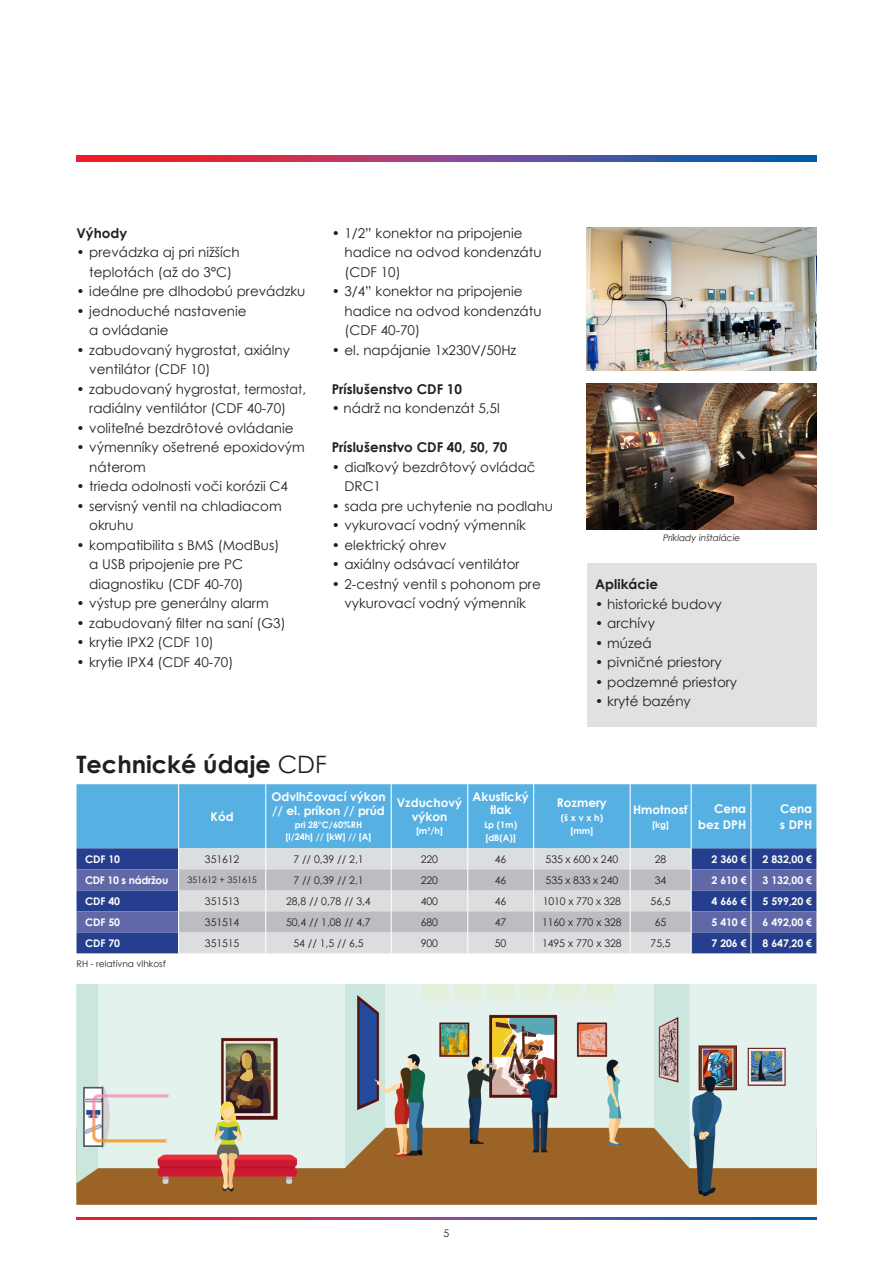
<style>
.page{position:relative;width:893px;height:1263px;background:#fff}
.page>*{position:absolute;margin:0;border:0;box-sizing:border-box;transform-origin:0 0}
.t1{font:700 24px "Century Gothic";color:#231f20}
.t2{font:13.5px/19.5px "Century Gothic";color:#231f20}
.t3{font:700 13.5px "Century Gothic";color:#231f20}
.t4{font:700 12px/13.5px "Century Gothic";color:#fff}
.t5{font:10.5px "Century Gothic";letter-spacing:-.01em;color:#231f20}
.t6{font:700 10.5px "Century Gothic";letter-spacing:-.01em;color:#fff}
.t7{font:700 10.5px "Century Gothic";letter-spacing:-.03em;color:#fff}
.t8{font:700 9px "Century Gothic";color:#fff}
.t9{font:9px "Century Gothic";color:#231f20}
.t10{font:italic 9px "Century Gothic";color:#231f20}
.s1{font-weight:400}
</style>
<div class="page">
<svg style="left:77px;top:1217px;width:739px;height:3px;background:#864178"></svg>
<svg style="left:77px;top:155px;width:739px;height:7px;background:#864178"></svg>
<div style="left:587px;top:563px;width:229px;height:164px;background:#e0e1e2"></div>
<img style="left:587px;top:227px;width:229px;height:144px">
<img style="left:587px;top:383px;width:229px;height:147px">
<div style="left:77px;top:784px;width:739px;height:64px;background:#57b0e2"></div>
<div style="left:77px;top:848px;width:739px;height:105px;background:#253f8e"></div>
<svg style="left:77px;top:869px;width:739px;height:63px;background:#4f5c9f"></svg>
<hr style="left:178px;top:784px;width:1px;height:64px;background:#fff">
<hr style="left:265px;top:784px;width:1px;height:64px;background:#fff">
<hr style="left:391px;top:784px;width:1px;height:64px;background:#fff">
<hr style="left:467px;top:784px;width:1px;height:64px;background:#fff">
<hr style="left:533px;top:784px;width:1px;height:64px;background:#fff">
<hr style="left:630px;top:784px;width:1px;height:64px;background:#fff">
<hr style="left:691px;top:784px;width:1px;height:64px;background:#fff">
<hr style="left:750px;top:784px;width:1px;height:64px;background:#fff">
<svg style="left:178px;top:848px;width:514px;height:105px;background:#cfd1d3"></svg>
<svg style="left:750px;top:848px;width:1px;height:105px"></svg>
<img style="left:77px;top:984px;width:739px;height:220px">
<p class="t3" style="left:77px;top:222px;width:52px">Výhody</p>
<p class="t2" style="left:77px;top:242px;width:165px;text-align:center">• prevádzka aj pri nižších teplotách (až do 3°C)</p>
<p class="t2" style="left:77px;top:281px;width:230px">• ideálne pre dlhodobú prevádzku</p>
<p class="t2" style="left:89px;top:301px;width:159px;text-indent:-13px">• jednoduché nastavenie a ovládanie</p>
<p class="t2" style="left:89px;top:340px;width:202px;text-indent:-13px">• zabudovaný hygrostat, axiálny ventilátor (CDF 10)</p>
<p class="t2" style="left:77px;top:379px;width:231px;text-align:center">• zabudovaný hygrostat, termostat, radiálny ventilátor (CDF 40-70)</p>
<p class="t2" style="left:77px;top:418px;width:219px">• voliteľné bezdrôtové ovládanie</p>
<p class="t2" style="left:89px;top:437px;width:217px;text-indent:-13px">• výmenníky ošetrené epoxidovým náterom</p>
<p class="t2" style="left:77px;top:476px;width:213px">• trieda odolnosti voči korózii C4</p>
<p class="t2" style="left:89px;top:496px;width:194px;text-indent:-13px">• servisný ventil na chladiacom okruhu</p>
<p class="t2" style="left:89px;top:535px;width:192px;text-indent:-13px">• kompatibilita s BMS (ModBus) a USB pripojenie pre PC diagnostiku (CDF 40-70)</p>
<p class="t2" style="left:77px;top:593px;width:194px">• výstup pre generálny alarm</p>
<p class="t2" style="left:77px;top:613px;width:211px">• zabudovaný filter na saní (G3)</p>
<p class="t2" style="left:77px;top:632px;width:139px">• krytie IPX2 (CDF 10)</p>
<p class="t2" style="left:77px;top:652px;width:158px">• krytie IPX4 (CDF 40-70)</p>
<p class="t2" style="left:344px;top:223px;width:199px;text-indent:-13px">• 1/2” konektor na pripojenie hadice na odvod kondenzátu (CDF 10)</p>
<p class="t2" style="left:344px;top:281px;width:199px;text-indent:-13px">• 3/4” konektor na pripojenie hadice na odvod kondenzátu (CDF 40-70)</p>
<p class="t2" style="left:332px;top:340px;width:186px">• el. napájanie 1x230V/50Hz</p>
<p class="t3" style="left:332px;top:378px;width:132px">Príslušenstvo CDF 10</p>
<p class="t2" style="left:332px;top:398px;width:170px">• nádrž na kondenzát 5,5l</p>
<p class="t3" style="left:332px;top:437px;width:177px">Príslušenstvo CDF 40, 50, 70</p>
<p class="t2" style="left:344px;top:457px;width:193px;text-indent:-13px">• diaľkový bezdrôtový ovládač<br>DRC1</p>
<p class="t2" style="left:332px;top:496px;width:223px">• sada pre uchytenie na podlahu</p>
<p class="t2" style="left:332px;top:515px;width:196px">• vykurovací vodný výmenník</p>
<p class="t2" style="left:332px;top:535px;width:117px">• elektrický ohrev</p>
<p class="t2" style="left:332px;top:554px;width:189px">• axiálny odsávací ventilátor</p>
<p class="t2" style="left:332px;top:574px;width:211px;text-align:center">• 2-cestný ventil s pohonom pre vykurovací vodný výmenník</p>
<p class="t3" style="left:595px;top:574px;width:64px">Aplikácie</p>
<p class="t10" style="left:663px;top:531px;width:79px">Príklady inštalácie</p>
<p class="t2" style="left:595px;top:594px;width:128px">• historické budovy</p>
<p class="t2" style="left:595px;top:613px;width:61px">• archívy</p>
<p class="t2" style="left:595px;top:633px;width:58px">• múzeá</p>
<p class="t2" style="left:595px;top:652px;width:128px">• pivničné priestory</p>
<p class="t2" style="left:595px;top:672px;width:143px">• podzemné priestory</p>
<p class="t2" style="left:595px;top:691px;width:97px">• kryté bazény</p>
<p class="t1" style="left:77px;top:746px;width:252px">Technické údaje <span class="s1">CDF</span></p>
<p class="t4" style="left:211px;top:809px;width:25px">Kód</p>
<p class="t4" style="left:271px;top:790px;width:116px">Odvlhčovací výkon // el. príkon // prúd</p>
<p class="t8" style="left:295px;top:818px;width:69px">pri 28°C/60%RH</p>
<p class="t8" style="left:286px;top:830px;width:87px">[l/24h] // [kW] // [A]</p>
<p class="t4" style="left:397px;top:796px;width:67px;text-align:center">Vzduchový výkon</p>
<p class="t8" style="left:416px;top:824px;width:28px">[m³/h]</p>
<p class="t4" style="left:472px;top:789px;width:58px">Akustický</p>
<p class="t4" style="left:490px;top:802px;width:23px">tlak</p>
<p class="t8" style="left:484px;top:817px;width:34px">Lp (1m)</p>
<p class="t8" style="left:485px;top:831px;width:32px">[dB(A)]</p>
<p class="t4" style="left:557px;top:796px;width:51px">Rozmery</p>
<p class="t8" style="left:561px;top:811px;width:44px">(š x v x h)</p>
<p class="t8" style="left:571px;top:824px;width:24px">[mm]</p>
<p class="t4" style="left:633px;top:802px;width:57px">Hmotnosť</p>
<p class="t8" style="left:652px;top:817px;width:18px">[kg]</p>
<p class="t4" style="left:714px;top:801px;width:34px">Cena</p>
<p class="t4" style="left:698px;top:817px;width:50px">bez DPH</p>
<p class="t4" style="left:780px;top:801px;width:34px">Cena</p>
<p class="t4" style="left:780px;top:817px;width:34px">s DPH</p>
<p class="t6" style="left:85px;top:851px;width:37px">CDF 10</p>
<p class="t5" style="left:205px;top:852px;width:36px">351612</p>
<p class="t5" style="left:293px;top:852px;width:72px">7 // 0,39 // 2,1</p>
<p class="t5" style="left:421px;top:852px;width:19px">220</p>
<p class="t5" style="left:495px;top:852px;width:13px">46</p>
<p class="t5" style="left:546px;top:852px;width:74px">535 x 600 x 240</p>
<p class="t5" style="left:655px;top:852px;width:13px">28</p>
<p class="t6" style="left:711px;top:851px;width:37px">2 360 €</p>
<p class="t6" style="left:763px;top:851px;width:51px">2 832,00 €</p>
<p class="t7" style="left:85px;top:872px;width:85px">CDF 10 s nádržou</p>
<p class="t9" style="left:187px;top:874px;width:71px">351612 + 351615</p>
<p class="t5" style="left:293px;top:873px;width:72px">7 // 0,39 // 2,1</p>
<p class="t5" style="left:421px;top:873px;width:19px">220</p>
<p class="t5" style="left:495px;top:873px;width:13px">46</p>
<p class="t5" style="left:546px;top:873px;width:74px">535 x 833 x 240</p>
<p class="t5" style="left:655px;top:873px;width:13px">34</p>
<p class="t6" style="left:711px;top:872px;width:37px">2 610 €</p>
<p class="t6" style="left:763px;top:872px;width:51px">3 132,00 €</p>
<p class="t6" style="left:85px;top:893px;width:37px">CDF 40</p>
<p class="t5" style="left:205px;top:894px;width:36px">351513</p>
<p class="t5" style="left:286px;top:894px;width:86px">28,8 // 0,78 // 3,4</p>
<p class="t5" style="left:421px;top:894px;width:19px">400</p>
<p class="t5" style="left:495px;top:894px;width:13px">46</p>
<p class="t5" style="left:543px;top:894px;width:80px">1010 x 770 x 328</p>
<p class="t5" style="left:651px;top:894px;width:22px">56,5</p>
<p class="t6" style="left:711px;top:893px;width:37px">4 666 €</p>
<p class="t6" style="left:763px;top:893px;width:51px">5 599,20 €</p>
<p class="t6" style="left:85px;top:914px;width:37px">CDF 50</p>
<p class="t5" style="left:205px;top:915px;width:36px">351514</p>
<p class="t5" style="left:286px;top:915px;width:86px">50,4 // 1,08 // 4,7</p>
<p class="t5" style="left:421px;top:915px;width:19px">680</p>
<p class="t5" style="left:495px;top:915px;width:13px">47</p>
<p class="t5" style="left:542px;top:915px;width:81px">1160 x 770 x 328</p>
<p class="t5" style="left:655px;top:915px;width:13px">65</p>
<p class="t6" style="left:711px;top:914px;width:37px">5 410 €</p>
<p class="t6" style="left:763px;top:914px;width:51px">6 492,00 €</p>
<p class="t6" style="left:85px;top:935px;width:37px">CDF 70</p>
<p class="t5" style="left:205px;top:936px;width:36px">351515</p>
<p class="t5" style="left:293px;top:936px;width:72px">54 // 1,5 // 6,5</p>
<p class="t5" style="left:421px;top:936px;width:19px">900</p>
<p class="t5" style="left:495px;top:936px;width:13px">50</p>
<p class="t5" style="left:542px;top:936px;width:81px">1495 x 770 x 328</p>
<p class="t5" style="left:651px;top:936px;width:22px">75,5</p>
<p class="t6" style="left:711px;top:935px;width:37px">7 206 €</p>
<p class="t6" style="left:763px;top:935px;width:51px">8 647,20 €</p>
<p class="t9" style="left:77px;top:958px;width:91px">RH - relatívna vlhkosť</p>
<p class="t5" style="left:444px;top:1226px;width:7px">5</p>
</div>
